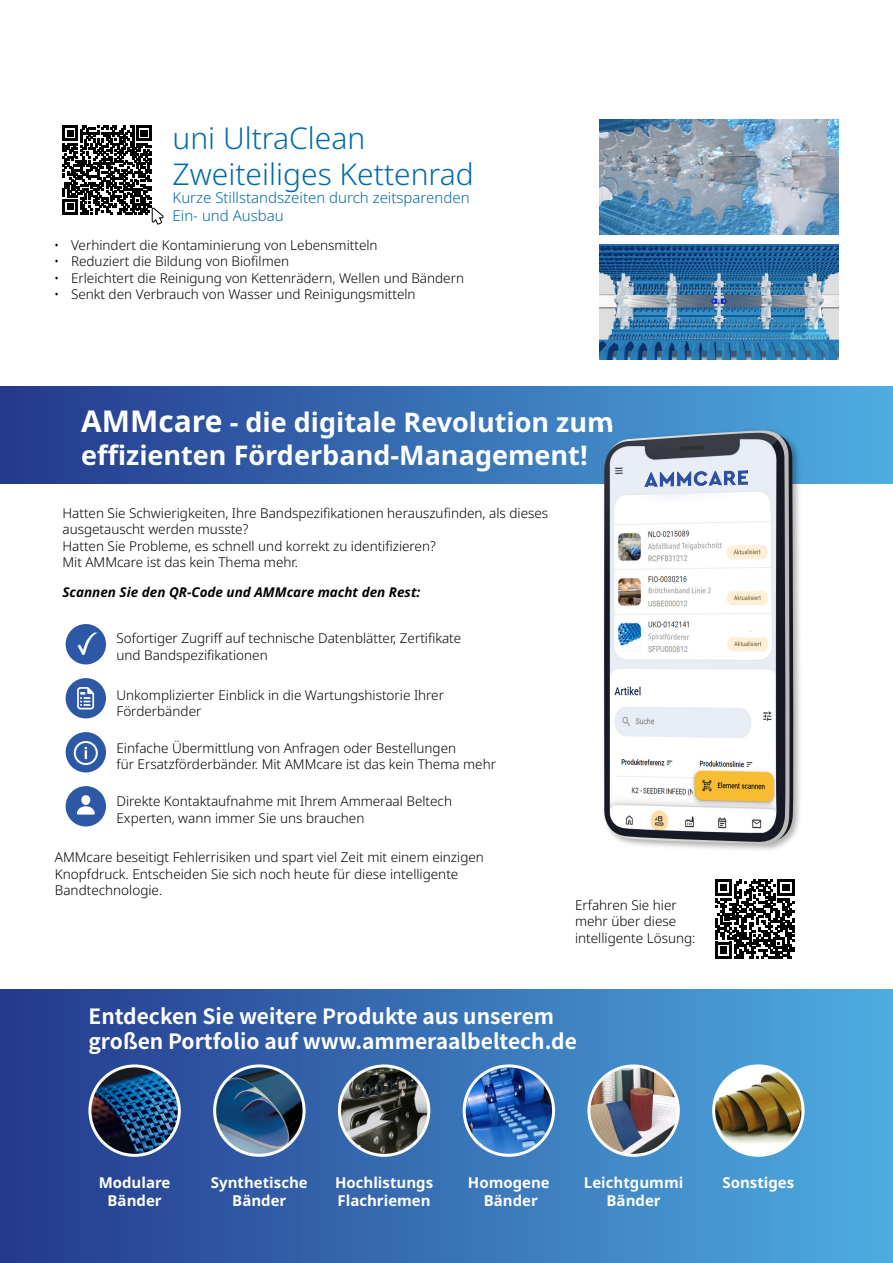
<style>
.page{position:relative;width:893px;height:1263px;background:#fff}
.page>*{position:absolute;margin:0;border:0;box-sizing:border-box;transform-origin:0 0}
.t1{font:300 30px/36px "Noto Sans";color:#006bac}
.t2{font:700 27px/32.4px "Noto Sans";color:#fff}
.t3{font:700 21px/25.2px "Noto Sans CJ Ksc";color:#fff}
.t4{font:700 15px/18px "Noto Sans";color:#fff;text-align:center}
.t5{font:300 15px/18px "Noto Sans";color:#006bac}
.t6{font:300 13.5px/16.5px "Noto Sans";color:#000}
.t7{font:italic 700 13.5px "Noto Sans";color:#000}
.s1{font-size:30px}
</style>
<div class="page">
<img style="left:599px;top:120px;width:240px;height:115px">
<img style="left:599px;top:244px;width:240px;height:115px">
<svg style="left:63px;top:126px;width:101px;height:99px"></svg>
<div style="left:0;top:990px;width:893px;height:273px;background:linear-gradient(to right,#26398d,#50aee2)"></div>
<div style="left:0;top:387px;width:893px;height:96px;background:linear-gradient(to right,#24388c,#4eade1)"></div>
<svg style="left:66px;top:624px;width:40px;height:40px"></svg>
<img style="left:77px;top:632px;width:23px;height:24px">
<svg style="left:66px;top:678px;width:40px;height:40px"></svg>
<svg style="left:66px;top:732px;width:40px;height:40px"></svg>
<svg style="left:66px;top:786px;width:40px;height:40px"></svg>
<img style="left:589px;top:391px;width:212px;height:459px">
<img style="left:644px;top:470px;width:104px;height:17px">
<svg style="left:715px;top:879px;width:80px;height:80px"></svg>
<img style="left:90px;top:1066px;width:89px;height:89px;border-radius:45px">
<div style="left:88px;top:1064px;width:93px;height:93px;border:3px solid #fff;border-radius:50%"></div>
<img style="left:215px;top:1066px;width:89px;height:89px;border-radius:45px">
<div style="left:213px;top:1064px;width:93px;height:93px;border:3px solid #fff;border-radius:50%"></div>
<img style="left:339px;top:1066px;width:90px;height:89px;border-radius:45px">
<div style="left:338px;top:1064px;width:92px;height:93px;border:3px solid #fff;border-radius:50%"></div>
<img style="left:464px;top:1066px;width:90px;height:89px;border-radius:45px">
<div style="left:463px;top:1064px;width:92px;height:93px;border:3px solid #fff;border-radius:50%"></div>
<img style="left:589px;top:1066px;width:89px;height:89px;border-radius:45px">
<div style="left:587px;top:1064px;width:93px;height:93px;border:3px solid #fff;border-radius:50%"></div>
<img style="left:714px;top:1066px;width:89px;height:89px;border-radius:45px">
<div style="left:712px;top:1064px;width:92px;height:93px;border:3px solid #fff;border-radius:50%"></div>
<h1 class="t1" style="left:173px;top:121px;width:303px">uni UltraClean<br>Zweiteiliges Kettenrad</h1>
<p class="t5" style="left:173px;top:189px;width:299px">Kurze Stillstandszeiten durch zeitsparenden<br>Ein- und Ausbau</p>
<p class="t6" style="left:54px;top:237px;width:325px">• Verhindert die Kontaminierung von Lebensmitteln</p>
<p class="t6" style="left:54px;top:253px;width:237px">• Reduziert die Bildung von Biofilmen</p>
<p class="t6" style="left:54px;top:270px;width:412px">• Erleichtert die Reinigung von Kettenrädern, Wellen und Bändern</p>
<p class="t6" style="left:54px;top:286px;width:363px">• Senkt den Verbrauch von Wasser und Reinigungsmitteln</p>
<h2 class="t2" style="left:81px;top:407px;width:534px"><span class="s1">AMMcare</span> - die digitale Revolution zum effizienten Förderband-Management!</h2>
<p class="t6" style="left:62px;top:505px;width:487px">Hatten Sie Schwierigkeiten, Ihre Bandspezifikationen herauszufinden, als dieses ausgetauscht werden musste?<br>Hatten Sie Probleme, es schnell und korrekt zu identifizieren?<br>Mit AMMcare ist das kein Thema mehr.</p>
<p class="t7" style="left:62px;top:582px;width:359px">Scannen Sie den QR-Code und AMMcare macht den Rest:</p>
<p class="t6" style="left:117px;top:630px;width:346px">Sofortiger Zugriff auf technische Datenblätter, Zertifikate und Bandspezifikationen</p>
<p class="t6" style="left:117px;top:687px;width:329px">Unkomplizierter Einblick in die Wartungshistorie Ihrer<br>Förderbänder</p>
<p class="t6" style="left:117px;top:740px;width:381px">Einfache Übermittlung von Anfragen oder Bestellungen<br>für Ersatzförderbänder. Mit AMMcare ist das kein Thema mehr</p>
<p class="t6" style="left:117px;top:793px;width:337px">Direkte Kontaktaufnahme mit Ihrem Ammeraal Beltech<br>Experten, wann immer Sie uns brauchen</p>
<p class="t6" style="left:55px;top:849px;width:431px">AMMcare beseitigt Fehlerrisiken und spart viel Zeit mit einem einzigen<br>Knopfdruck. Entscheiden Sie sich noch heute für diese intelligente<br>Bandtechnologie.</p>
<p class="t6" style="left:575px;top:897px;width:122px">Erfahren Sie hier mehr über diese intelligente Lösung:</p>
<h3 class="t3" style="left:88px;top:1004px;width:490px">Entdecken Sie weitere Produkte aus unserem großen Portfolio auf www.ammeraalbeltech.de</h3>
<p class="t4" style="left:99px;top:1173px;width:73px">Modulare<br>Bänder</p>
<p class="t4" style="left:211px;top:1173px;width:98px">Synthetische<br>Bänder</p>
<p class="t4" style="left:335px;top:1173px;width:100px;text-align:left">Hochlistungs<br>Flachriemen</p>
<p class="t4" style="left:468px;top:1173px;width:83px">Homogene<br>Bänder</p>
<p class="t4" style="left:584px;top:1173px;width:101px">Leichtgummi<br>Bänder</p>
<p class="t4" style="left:722px;top:1173px;width:73px">Sonstiges</p>
</div>
